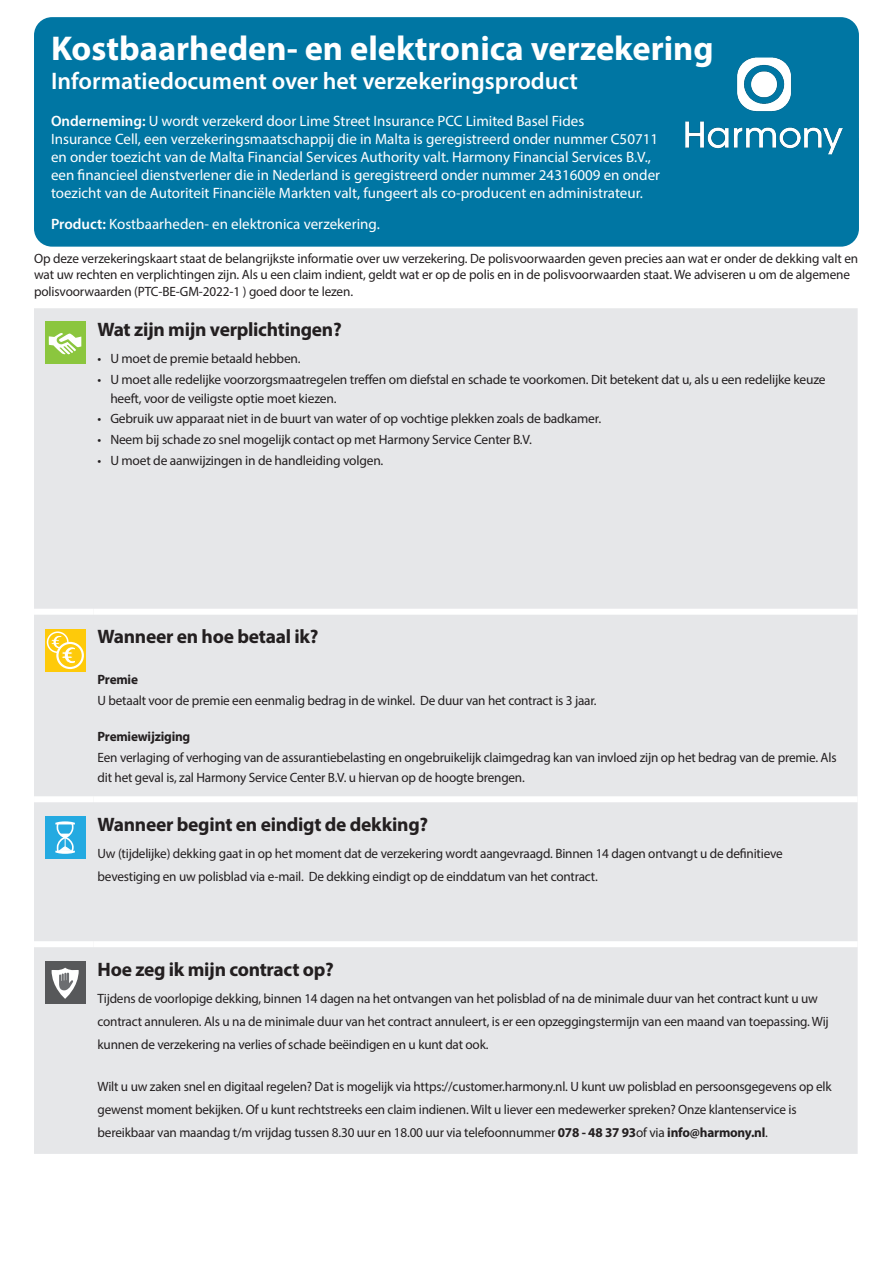
<style>
.page{position:relative;width:893px;height:1263px;background:#fff}
.page>*{position:absolute;margin:0;border:0;box-sizing:border-box;transform-origin:0 0}
.Form_title{font:700 34.5px "Myriad Pro";color:#fff}
.Form_title-2{font:600 24px "Myriad Pro";color:#fff}
.Cover_subhead{font:700 19.5px "Myriad Pro";letter-spacing:-.015em;color:#231f20}
.Company_Product_head{font:15px/18px "Myriad Pro";color:#fff}
.Covered_bullets{font:13.5px "Myriad Pro";letter-spacing:-.015em;color:#231f20}
.Main_obligations_bul{font:13.5px/18.8px "Myriad Pro";letter-spacing:-.015em;color:#231f20}
.Form_intro{font:13.5px/16.2px "Myriad Pro";letter-spacing:-.01em;color:#231f20}
.Covered_bullets-2{font:700 13.5px "Myriad Pro";letter-spacing:-.015em;color:#231f20}
.s1{font-weight:600}
.s2{font-weight:700}
</style>
<div class="page">
<div style="left:34px;top:308px;width:824px;height:846px;background:#e6e7e9"></div>
<div style="left:93px;top:609px;width:765px;height:6px;background:#fff"></div>
<div style="left:93px;top:796px;width:765px;height:6px;background:#fff"></div>
<div style="left:93px;top:941px;width:765px;height:6px;background:#fff"></div>
<div style="left:34px;top:609px;width:59px;height:6px;background:#fff"></div>
<div style="left:34px;top:796px;width:59px;height:6px;background:#fff"></div>
<div style="left:34px;top:941px;width:59px;height:6px;background:#fff"></div>
<div style="left:45px;top:321px;width:41px;height:43px;background:#8bc63e"></div>
<svg style="left:49px;top:333px;width:33px;height:22px"></svg>
<div style="left:45px;top:629px;width:41px;height:42px;background:#feca0a"></div>
<div style="left:47px;top:631px;width:22px;height:22px;border:2px solid #fff;border-radius:50%"></div>
<svg style="left:57px;top:643px;width:26px;height:25px"></svg>
<div style="left:56px;top:642px;width:28px;height:27px;border:2px solid #fff;border-radius:50%"></div>
<svg style="left:51px;top:635px;width:25px;height:29px"></svg>
<div style="left:45px;top:816px;width:41px;height:43px;background:#24aae1"></div>
<svg style="left:55px;top:821px;width:20px;height:33px"></svg>
<div style="left:45px;top:961px;width:41px;height:43px;background:#57585a"></div>
<svg style="left:52px;top:968px;width:27px;height:31px"></svg>
<div style="left:34px;top:17px;width:825px;height:230px;background:#0076a3;border-radius:18px"></div>
<img style="left:685px;top:32px;width:174px;height:123px">
<p class="Form_title" style="left:51px;top:26px;width:664px">Kostbaarheden- en elektronica verzekering</p>
<p class="Form_title-2" style="left:51px;top:65px;width:528px">Informatiedocument over het verzekeringsproduct</p>
<p class="Company_Product_head" style="left:51px;top:112px;width:611px"><span class="s1">Onderneming:</span> U wordt verzekerd door Lime Street Insurance PCC Limited Basel Fides<br>Insurance Cell, een verzekeringsmaatschappij die in Malta is geregistreerd onder nummer C50711 en onder toezicht van de Malta Financial Services Authority valt. Harmony Financial Services B.V., een financieel dienstverlener die in Nederland is geregistreerd onder nummer 24316009 en onder toezicht van de Autoriteit Financiële Markten valt, fungeert als co-producent en administrateur.</p>
<p class="Company_Product_head" style="left:51px;top:214px;width:330px"><span class="s1">Product:</span> Kostbaarheden- en elektronica verzekering.</p>
<p class="Form_intro" style="left:34px;top:250px;width:826px">Op deze verzekeringskaart staat de belangrijkste informatie over uw verzekering. De polisvoorwaarden geven precies aan wat er onder de dekking valt en wat uw rechten en verplichtingen zijn. Als u een claim indient, geldt wat er op de polis en in de polisvoorwaarden staat. We adviseren u om de algemene polisvoorwaarden (PTC-BE-GM-2022-1 ) goed door te lezen.</p>
<p class="Cover_subhead" style="left:98px;top:316px;width:246px">Wat zijn mijn verplichtingen?</p>
<p class="Main_obligations_bul" style="left:98px;top:349px;width:205px">• U moet de premie betaald hebben.</p>
<p class="Main_obligations_bul" style="left:110px;top:370px;width:717px;text-indent:-13px">• U moet alle redelijke voorzorgsmaatregelen treffen om diefstal en schade te voorkomen. Dit betekent dat u, als u een redelijke keuze heeft, voor de veiligste optie moet kiezen.</p>
<p class="Main_obligations_bul" style="left:98px;top:409px;width:505px">• Gebruik uw apparaat niet in de buurt van water of op vochtige plekken zoals de badkamer.</p>
<p class="Main_obligations_bul" style="left:98px;top:430px;width:436px">• Neem bij schade zo snel mogelijk contact op met Harmony Service Center B.V.</p>
<p class="Main_obligations_bul" style="left:98px;top:451px;width:287px">• U moet de aanwijzingen in de handleiding volgen.</p>
<p class="Cover_subhead" style="left:98px;top:624px;width:222px">Wanneer en hoe betaal ik?</p>
<p class="Covered_bullets-2" style="left:98px;top:671px;width:42px">Premie</p>
<p class="Covered_bullets" style="left:98px;top:692px;width:500px">U betaalt voor de premie een eenmalig bedrag in de winkel. De duur van het contract is 3 jaar.</p>
<p class="Covered_bullets-2" style="left:98px;top:728px;width:94px">Premiewijziging</p>
<p class="Covered_bullets" style="left:98px;top:749px;width:740px">Een verlaging of verhoging van de assurantiebelasting en ongebruikelijk claimgedrag kan van invloed zijn op het bedrag van de premie. Als</p>
<p class="Covered_bullets" style="left:98px;top:769px;width:429px">dit het geval is, zal Harmony Service Center B.V. u hiervan op de hoogte brengen.</p>
<p class="Cover_subhead" style="left:98px;top:812px;width:332px">Wanneer begint en eindigt de dekking?</p>
<p class="Covered_bullets" style="left:98px;top:845px;width:687px">Uw (tijdelijke) dekking gaat in op het moment dat de verzekering wordt aangevraagd. Binnen 14 dagen ontvangt u de definitieve</p>
<p class="Covered_bullets" style="left:98px;top:868px;width:502px">bevestiging en uw polisblad via e-mail. De dekking eindigt op de einddatum van het contract.</p>
<p class="Cover_subhead" style="left:98px;top:956px;width:238px">Hoe zeg ik mijn contract op?</p>
<p class="Covered_bullets" style="left:98px;top:990px;width:722px">Tijdens de voorlopige dekking, binnen 14 dagen na het ontvangen van het polisblad of na de minimale duur van het contract kunt u uw</p>
<p class="Covered_bullets" style="left:98px;top:1013px;width:733px">contract annuleren. Als u na de minimale duur van het contract annuleert, is er een opzeggingstermijn van een maand van toepassing. Wij</p>
<p class="Covered_bullets" style="left:98px;top:1036px;width:392px">kunnen de verzekering na verlies of schade beëindigen en u kunt dat ook.</p>
<p class="Covered_bullets" style="left:98px;top:1078px;width:736px">Wilt u uw zaken snel en digitaal regelen? Dat is mogelijk via https://customer.harmony.nl. U kunt uw polisblad en persoonsgegevens op elk</p>
<p class="Covered_bullets" style="left:98px;top:1101px;width:701px">gewenst moment bekijken. Of u kunt rechtstreeks een claim indienen. Wilt u liever een medewerker spreken? Onze klantenservice is</p>
<p class="Covered_bullets" style="left:98px;top:1124px;width:672px">bereikbaar van maandag t/m vrijdag tussen 8.30 uur en 18.00 uur via telefoonnummer <span class="s2">078 - 48 37 93</span>of via <span class="s2">info@harmony.nl</span>.</p>
</div>
